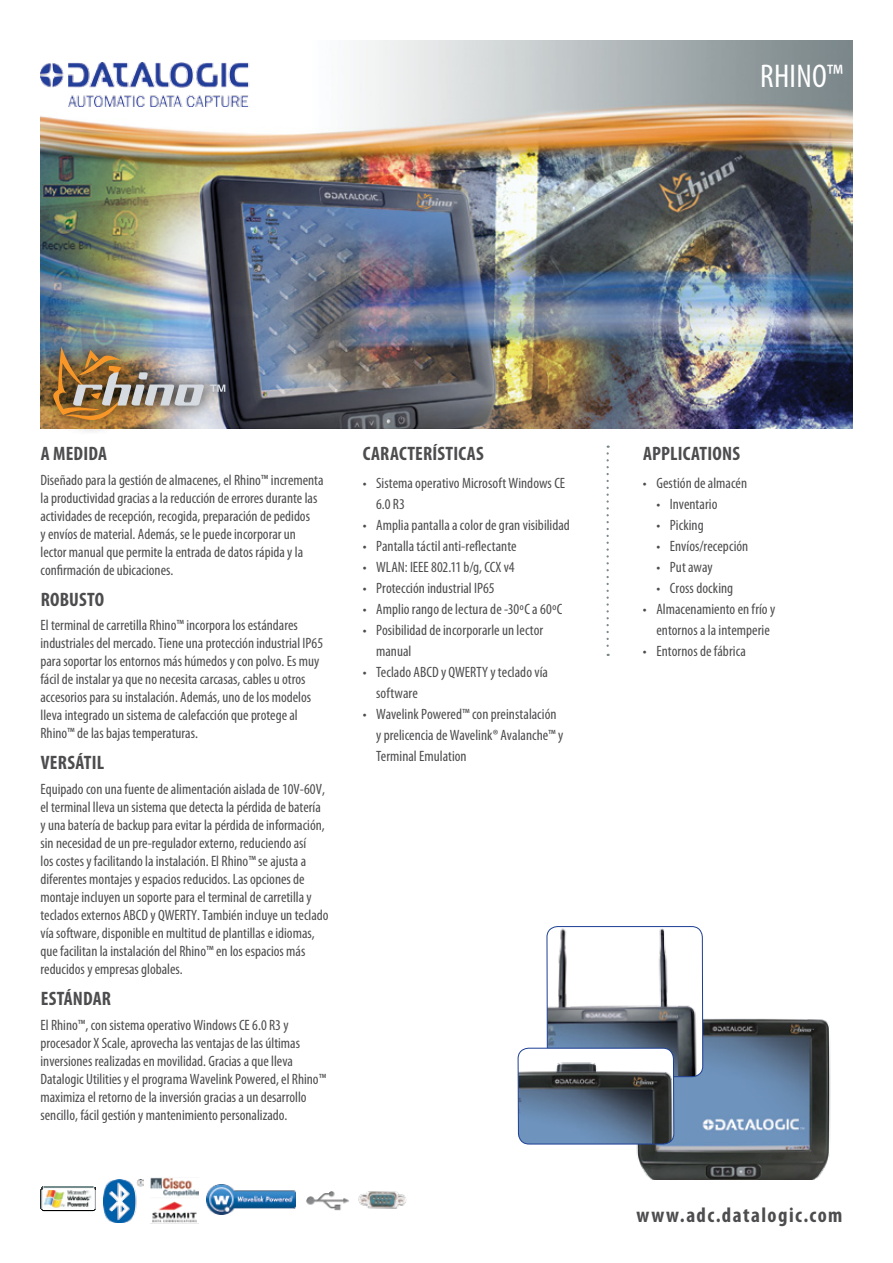
<style>
.page{position:relative;width:893px;height:1263px;background:#fff}
.page>*{position:absolute;margin:0;border:0;box-sizing:border-box;transform-origin:0 0}
.t1{font:condensed 33px "Myriad Pro";letter-spacing:.01em;color:#fff}
.t2{font:700 condensed 21px "Myriad Pro";letter-spacing:.07em;color:#4d4d4f}
.t3{font:700 condensed 19.5px "Myriad Pro";letter-spacing:.01em;color:#4d4d4f}
.t4{font:condensed 15px/18px "Myriad Pro";color:#4d4d4f}
</style>
<div class="page">
<img style="left:40px;top:41px;width:812px;height:387px">
<img style="left:40px;top:63px;width:220px;height:43px">
<img style="left:625px;top:1005px;width:206px;height:174px">
<img style="left:547px;top:926px;width:156px;height:151px">
<div style="left:547px;top:926px;width:156px;height:151px;border:1px solid #1c3e94;border-radius:11px"></div>
<div style="left:518px;top:1048px;width:156px;height:96px;background:#fff;border-radius:11px"></div>
<img style="left:518px;top:1055px;width:156px;height:89px">
<div style="left:518px;top:1048px;width:156px;height:96px;border:1px solid #1c3e94;border-radius:11px"></div>
<img style="left:307px;top:1191px;width:42px;height:20px">
<img style="left:358px;top:1191px;width:49px;height:18px">
<img style="left:40px;top:334px;width:201px;height:97px">
<img style="left:53px;top:347px;width:151px;height:73px">
<svg style="left:210px;top:385px;width:15px;height:7px"></svg>
<img style="left:41px;top:1187px;width:55px;height:24px">
<img style="left:42px;top:1187px;width:52px;height:1px">
<img style="left:104px;top:1179px;width:40px;height:43px">
<img style="left:150px;top:1177px;width:48px;height:47px">
<img style="left:207px;top:1184px;width:88px;height:31px">
<svg style="left:606px;top:446px;width:3px;height:210px"></svg>
<h1 class="t1" style="left:760px;top:56px;width:85px">Rhino™</h1>
<h3 class="t3" style="left:41px;top:441px;width:68px">A MEDIDA</h3>
<p class="t4" style="left:40px;top:471px;width:285px">Diseñado para la gestión de almacenes, el Rhino™ incrementa la productividad gracias a la reducción de errores durante las actividades de recepción, recogida, preparación de pedidos<br>y envíos de material. Además, se le puede incorporar un lector manual que permite la entrada de datos rápida y la confirmación de ubicaciones.</p>
<h3 class="t3" style="left:41px;top:587px;width:65px">ROBUSTO</h3>
<p class="t4" style="left:40px;top:616px;width:284px">El terminal de carretilla Rhino™ incorpora los estándares industriales del mercado. Tiene una protección industrial IP65 para soportar los entornos más húmedos y con polvo. Es muy fácil de instalar ya que no necesita carcasas, cables u otros accesorios para su instalación. Además, uno de los modelos lleva integrado un sistema de calefacción que protege al Rhino™ de las bajas temperaturas.</p>
<h3 class="t3" style="left:41px;top:750px;width:65px">VERSÁTIL</h3>
<p class="t4" style="left:40px;top:780px;width:290px">Equipado con una fuente de alimentación aislada de 10V-60V, el terminal lleva un sistema que detecta la pérdida de batería y una batería de backup para evitar la pérdida de información, sin necesidad de un pre-regulador externo, reduciendo así<br>los costes y facilitando la instalación. El Rhino™ se ajusta a diferentes montajes y espacios reducidos. Las opciones de montaje incluyen un soporte para el terminal de carretilla y teclados externos ABCD y QWERTY. También incluye un teclado vía software, disponible en multitud de plantillas e idiomas, que facilitan la instalación del Rhino™ en los espacios más reducidos y empresas globales.</p>
<h3 class="t3" style="left:41px;top:986px;width:72px">ESTÁNDAR</h3>
<p class="t4" style="left:40px;top:1015px;width:287px">El Rhino™, con sistema operativo Windows CE 6.0 R3 y procesador X Scale, aprovecha las ventajas de las últimas inversiones realizadas en movilidad. Gracias a que lleva Datalogic Utilities y el programa Wavelink Powered, el Rhino™ maximiza el retorno de la inversión gracias a un desarrollo sencillo, fácil gestión y mantenimiento personalizado.</p>
<h3 class="t3" style="left:363px;top:441px;width:122px">CARACTERÍSTICAS</h3>
<p class="t4" style="left:376px;top:472px;width:191px;line-height:21px;text-indent:-14px">• Sistema operativo Microsoft Windows CE<br>6.0 R3</p>
<p class="t4" style="left:363px;top:516px;width:209px">• Amplia pantalla a color de gran visibilidad</p>
<p class="t4" style="left:363px;top:537px;width:155px">• Pantalla táctil anti-reflectante</p>
<p class="t4" style="left:363px;top:558px;width:154px">• WLAN: IEEE 802.11 b/g, CCX v4</p>
<p class="t4" style="left:363px;top:579px;width:133px">• Protección industrial IP65</p>
<p class="t4" style="left:363px;top:600px;width:201px">• Amplio rango de lectura de -30ºC a 60ºC</p>
<p class="t4" style="left:376px;top:619px;width:169px;line-height:21px;text-indent:-14px">• Posibilidad de incorporarle un lector manual</p>
<p class="t4" style="left:376px;top:661px;width:173px;line-height:21px;text-indent:-14px">• Teclado ABCD y QWERTY y teclado vía software</p>
<p class="t4" style="left:376px;top:703px;width:188px;line-height:21px;text-indent:-14px">• Wavelink Powered™ con preinstalación y prelicencia de Wavelink® Avalanche™ y<br>Terminal Emulation</p>
<h3 class="t3" style="left:643px;top:441px;width:99px">APPLICATIONS</h3>
<p class="t4" style="left:643px;top:474px;width:106px">• Gestión de almacén</p>
<p class="t4" style="left:656px;top:495px;width:63px">• Inventario</p>
<p class="t4" style="left:656px;top:516px;width:49px">• Picking</p>
<p class="t4" style="left:656px;top:537px;width:93px">• Envíos/recepción</p>
<p class="t4" style="left:656px;top:558px;width:58px">• Put away</p>
<p class="t4" style="left:656px;top:579px;width:78px">• Cross docking</p>
<p class="t4" style="left:643px;top:598px;width:134px;line-height:21px;text-align:center">• Almacenamiento en frío y entornos a la intemperie</p>
<p class="t4" style="left:643px;top:642px;width:104px">• Entornos de fábrica</p>
<h2 class="t2" style="left:636px;top:1201px;width:208px">www.adc.datalogic.com</h2>
</div>
